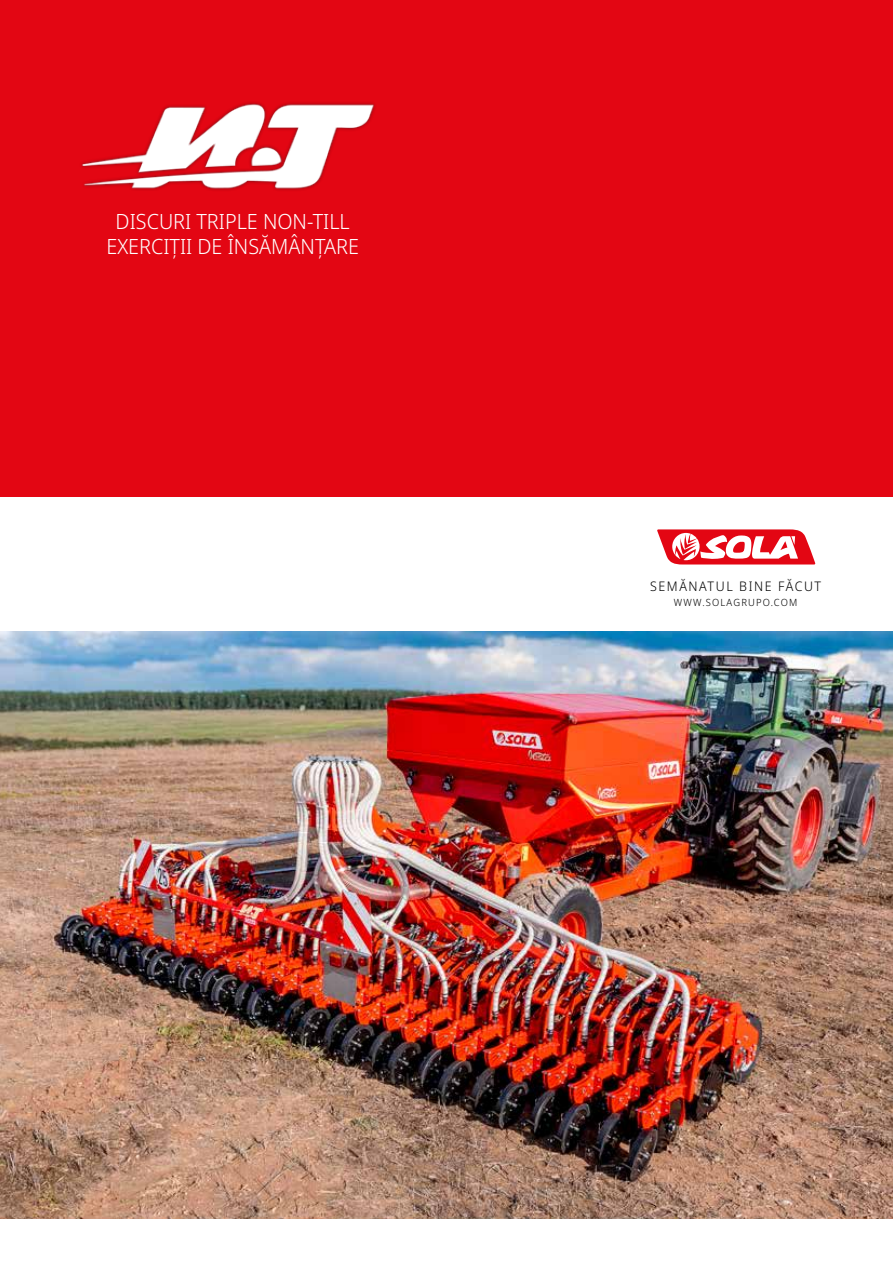
<style>
.page{position:relative;width:893px;height:1263px;background:#fff}
.page>*{position:absolute;margin:0;border:0;box-sizing:border-box;transform-origin:0 0}
.t1{font:300 21px/25.2px "Noto Sans Display";color:#fff;text-align:center}
.t2{font:300 13.2px "Noto Sans Display";letter-spacing:.12em;color:#000}
.t3{font:300 9.9px "Noto Sans Display";letter-spacing:.12em;color:#000}
</style>
<div class="page">
<div style="left:0;top:0;width:893px;height:496px;background:#e30613"></div>
<img style="left:0;top:631px;width:893px;height:587px">
<svg style="left:657px;top:529px;width:158px;height:35px"></svg>
<img style="left:81px;top:102px;width:294px;height:88px">
<p class="t1" style="left:106px;top:209px;width:254px">DISCURI TRIPLE NON-TILL<br>EXERCIȚII DE ÎNSĂMÂNȚARE</p>
<p class="t2" style="left:650px;top:577px;width:173px">SEMĂNATUL BINE FĂCUT</p>
<p class="t3" style="left:674px;top:595px;width:125px">WWW.SOLAGRUPO.COM</p>
</div>
